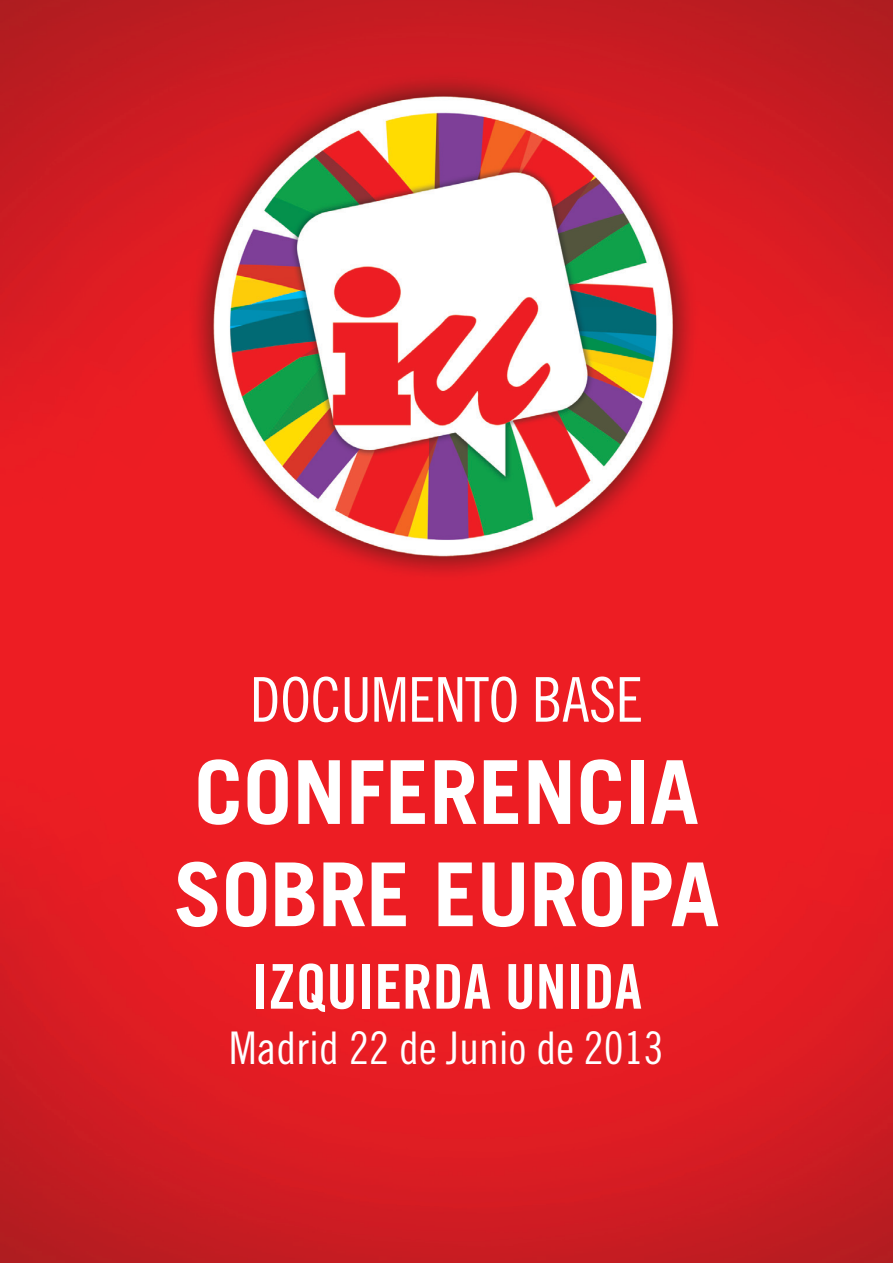
<style>
.page{position:relative;width:893px;height:1263px;background:#fff}
.page>*{position:absolute;margin:0;border:0;box-sizing:border-box;transform-origin:0 0}
.t1{font:700 88.2px/102.1px "Trade Gothic";color:#fff}
.t2{font:61.8px "Trade Gothic Bold Cond Twenty";color:#fff}
.t3{font:61.8px "Trade Gothic Cond Eighteen";letter-spacing:-.01em;color:#fff}
.t4{font:45px "Trade Gothic Cond Eighteen";color:#fff}
</style>
<div class="page">
<img style="left:0;top:0;width:893px;height:1263px">
<p class="t3" style="left:250px;top:663px;width:395px">DOCUMENTO BASE</p>
<p class="t1" style="left:173px;top:740px;width:547px">CONFERENCIA<br>SOBRE EUROPA</p>
<p class="t2" style="left:251px;top:949px;width:392px">IZQUIERDA UNIDA</p>
<p class="t4" style="left:229px;top:1021px;width:436px">Madrid 22 de Junio de 2013</p>
</div>
